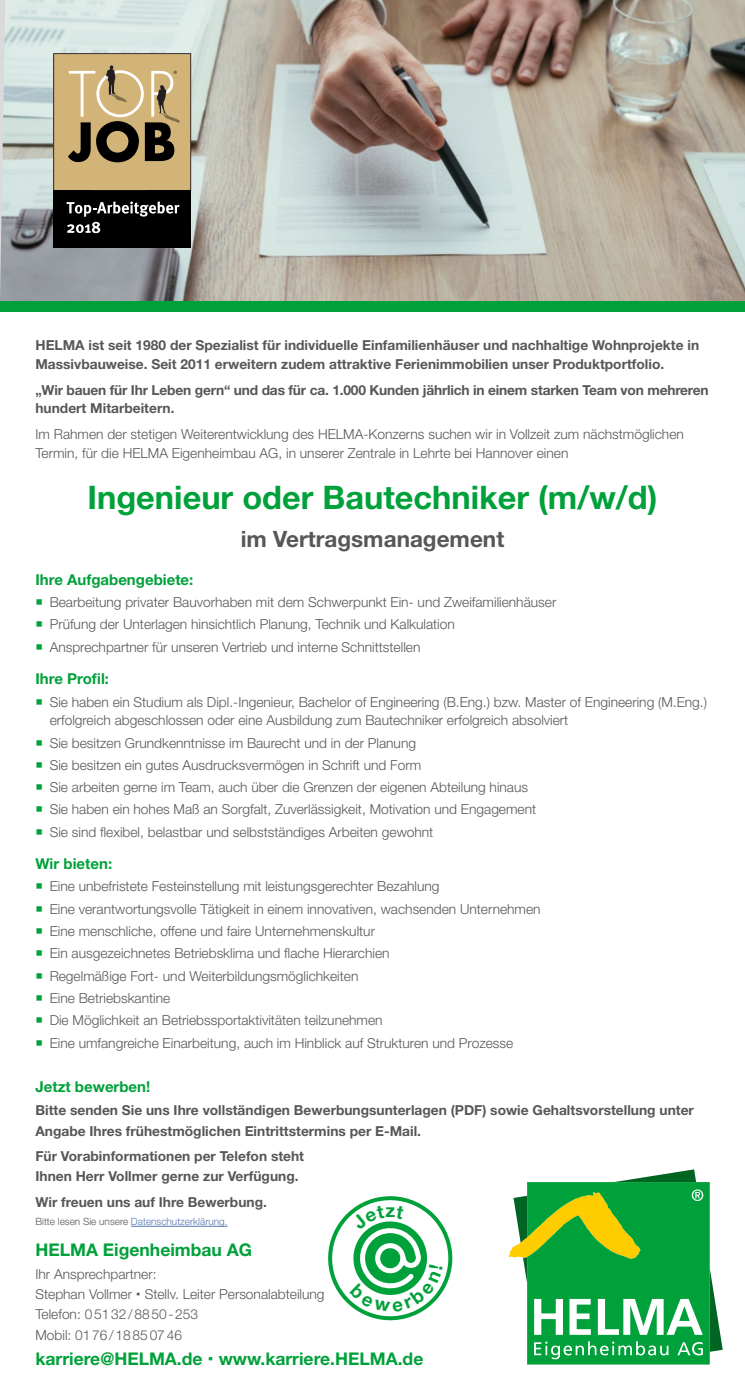
<style>
.page{position:relative;width:745px;height:1400px;background:#fff}
.page>*{position:absolute;margin:0;border:0;box-sizing:border-box;transform-origin:0 0}
.t1{font:700 32.5px "Helvetica Neue LT Std";color:#00a13a}
.t2{font:700 22.5px "Helvetica Neue LT Std";color:#575756}
.t3{font:700 18.75px "Helvetica Neue LT Std";color:#00a13a}
.t4{font:700 17.5px "Helvetica Neue LT Std";color:#00a13a}
.t5{font:700 15px "Helvetica Neue LT Std";color:#00a13a}
.t6{font:300 13.75px/22.2px "Helvetica Neue LT Std";color:#575756}
.t7{font:700 13.75px/18.8px "Helvetica Neue LT Std";color:#575756}
.t8{font:300 10px "Helvetica Neue LT Std";color:#5576af}
.s1{color:#575756}
</style>
<div class="page">
<img style="left:0;top:0;width:744px;height:301px">
<div style="left:0;top:301px;width:744px;height:11px;background:#00a13a"></div>
<svg style="left:508px;top:1169px;width:214px;height:195px"></svg>
<svg style="left:53px;top:53px;width:138px;height:138px;background:#b19a6b"></svg>
<div style="left:53px;top:191px;width:138px;height:57px;background:#000"></div>
<svg style="left:66px;top:201px;width:113px;height:32px"></svg>
<hr style="left:131px;top:1226px;width:96px;height:1px;background:#5576af">
<svg style="left:328px;top:1196px;width:125px;height:125px"></svg>
<p class="t7" style="left:35px;top:335px;width:664px">HELMA ist seit 1980 der Spezialist für individuelle Einfamilienhäuser und nachhaltige Wohnprojekte in<br>Massivbauweise. Seit 2011 erweitern zudem attraktive Ferienimmobilien unser Produktportfolio.</p>
<p class="t7" style="left:35px;top:380px;width:674px">„Wir bauen für Ihr Leben gern“ und das für ca. 1.000 Kunden jährlich in einem starken Team von mehreren hundert Mitarbeitern.</p>
<p class="t6" style="left:35px;top:425px;width:649px;line-height:18.8px">Im Rahmen der stetigen Weiterentwicklung des HELMA-Konzerns suchen wir in Vollzeit zum nächstmöglichen<br>Termin, für die HELMA Eigenheimbau AG, in unserer Zentrale in Lehrte bei Hannover einen</p>
<h1 class="t1" style="left:87px;top:477px;width:571px">Ingenieur oder Bautechniker (m/w/d)</h1>
<h2 class="t2" style="left:240px;top:525px;width:265px">im Vertragsmanagement</h2>
<p class="t5" style="left:35px;top:570px;width:159px">Ihre Aufgabengebiete:</p>
<p class="t6" style="left:50px;top:591px;width:508px">Bearbeitung privater Bauvorhaben mit dem Schwerpunkt Ein- und Zweifamilienhäuser<br>Prüfung der Unterlagen hinsichtlich Planung, Technik und Kalkulation<br>Ansprechpartner für unseren Vertrieb und interne Schnittstellen</p>
<p class="t5" style="left:35px;top:669px;width:75px">Ihre Profil:</p>
<p class="t6" style="left:50px;top:692px;width:658px;line-height:18.8px">Sie haben ein Studium als Dipl.-Ingenieur, Bachelor of Engineering (B.Eng.) bzw. Master of Engineering (M.Eng.) erfolgreich abgeschlossen oder eine Ausbildung zum Bautechniker erfolgreich absolviert</p>
<p class="t6" style="left:50px;top:731px;width:487px">Sie besitzen Grundkenntnisse im Baurecht und in der Planung<br>Sie besitzen ein gutes Ausdrucksvermögen in Schrift und Form<br>Sie arbeiten gerne im Team, auch über die Grenzen der eigenen Abteilung hinaus Sie haben ein hohes Maß an Sorgfalt, Zuverlässigkeit, Motivation und Engagement Sie sind flexibel, belastbar und selbstständiges Arbeiten gewohnt</p>
<p class="t5" style="left:35px;top:854px;width:78px">Wir bieten:</p>
<p class="t6" style="left:50px;top:875px;width:492px">Eine unbefristete Festeinstellung mit leistungsgerechter Bezahlung<br>Eine verantwortungsvolle Tätigkeit in einem innovativen, wachsenden Unternehmen Eine menschliche, offene und faire Unternehmenskultur<br>Ein ausgezeichnetes Betriebsklima und flache Hierarchien<br>Regelmäßige Fort- und Weiterbildungsmöglichkeiten<br>Eine Betriebskantine<br>Die Möglichkeit an Betriebssportaktivitäten teilzunehmen<br>Eine umfangreiche Einarbeitung, auch im Hinblick auf Strukturen und Prozesse</p>
<p class="t5" style="left:35px;top:1077px;width:116px">Jetzt bewerben!</p>
<p class="t7" style="left:35px;top:1100px;width:659px;line-height:20.1px">Bitte senden Sie uns Ihre vollständigen Bewerbungsunterlagen (PDF) sowie Gehaltsvorstellung unter<br>Angabe Ihres frühestmöglichen Eintrittstermins per E-Mail.</p>
<p class="t7" style="left:35px;top:1145px;width:270px;line-height:20.1px">Für Vorabinformationen per Telefon steht<br>Ihnen Herr Vollmer gerne zur Verfügung.</p>
<p class="t7" style="left:35px;top:1192px;width:233px">Wir freuen uns auf Ihre Bewerbung.</p>
<p class="t8" style="left:35px;top:1215px;width:193px"><span class="s1">Bitte lesen Sie unsere</span> Datenschutzerklärung.</p>
<p class="t4" style="left:35px;top:1238px;width:218px">HELMA Eigenheimbau AG</p>
<p class="t6" style="left:35px;top:1264px;width:290px;line-height:20.1px">Ihr Ansprechpartner:<br>Stephan Vollmer Stellv. Leiter Personalabteilung<br>Telefon: 05132/8850-253<br>Mobil: 0176/18850746</p>
<p class="t4" style="left:35px;top:1347px;width:389px">karriere@HELMA.de www.karriere.HELMA.de</p>
<h3 class="t3" style="left:385px;top:1199px;width:11px">z</h3>
</div>
